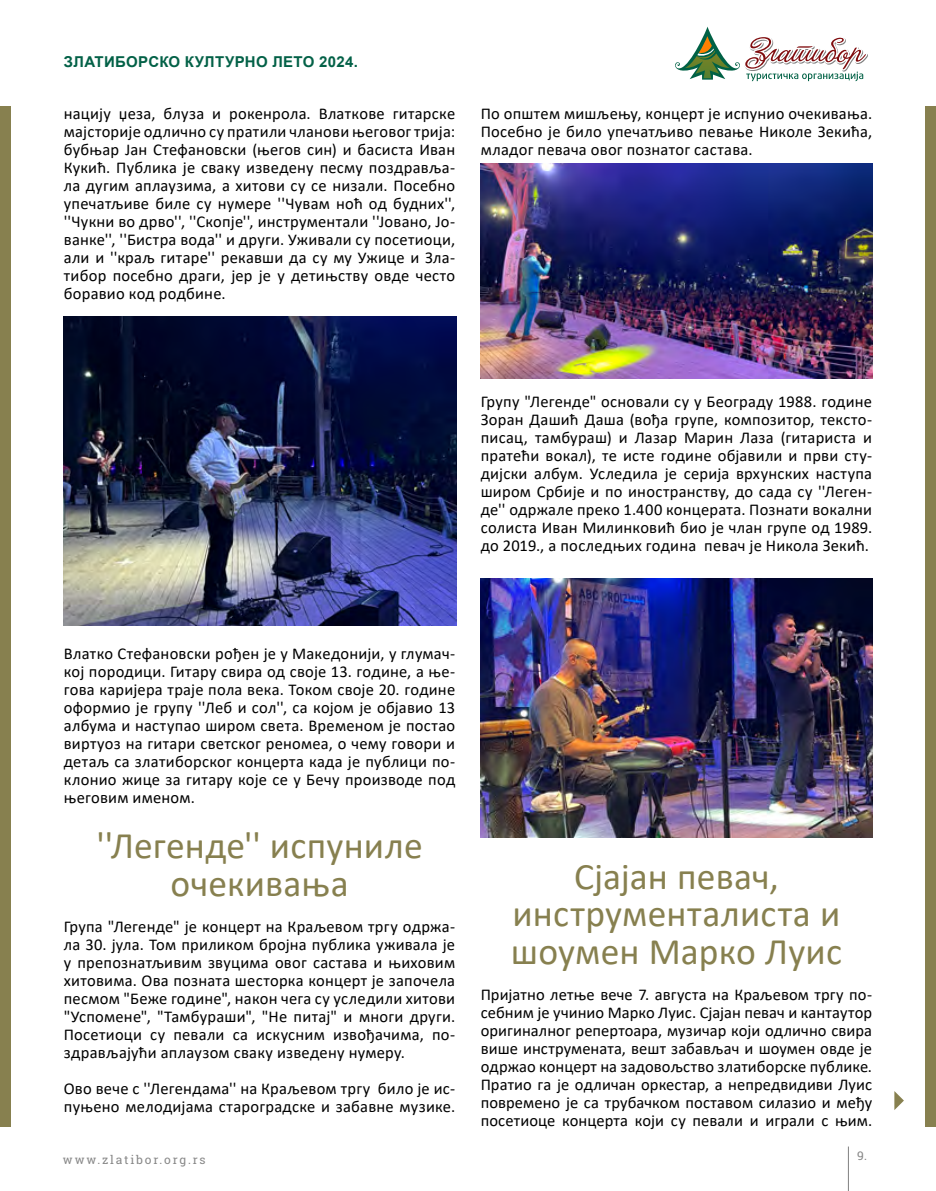
<style>
.page{position:relative;width:936px;height:1191px;background:#fff}
.page>*{position:absolute;margin:0;border:0;box-sizing:border-box;transform-origin:0 0}
.t1{font:37.5px/37.5px "Calibri";letter-spacing:.005em;color:#87804f;text-align:center}
.t2{font:16.5px/18px "Calibri";letter-spacing:.015em;color:#000;text-align:justify}
.t3{font:700 15px "Arial";letter-spacing:.02em;color:#036147}
.t4{font:12px "Roboto Slab";letter-spacing:.15em;color:#878787}
</style>
<div class="page">
<hr style="left:848px;top:1146px;width:1px;height:45px;background:#808080">
<div style="left:925px;top:106px;width:10px;height:1020px;background:#87804f"></div>
<svg style="left:675px;top:27px;width:193px;height:54px"></svg>
<div style="left:0;top:106px;width:10px;height:1020px;background:#87804f"></div>
<img style="left:64px;top:316px;width:392px;height:309px">
<img style="left:480px;top:578px;width:392px;height:259px">
<img style="left:480px;top:164px;width:392px;height:214px">
<svg style="left:894px;top:1091px;width:9px;height:19px"></svg>
<p class="t3" style="left:64px;top:51px;width:296px">ЗЛАТИБОРСКО КУЛТУРНО ЛЕТО 2024.</p>
<p class="t2" style="left:64px;top:104px;width:393px">нацију џеза, блуза и рокенрола. Влаткове гитарске мајсторије одлично су пратили чланови његовог трија: бубњар Јан Стефановски (његов син) и басиста Иван Кукић. Публика је сваку изведену песму поздравља&shy;ла дугим аплаузима, а хитови су се низали. Посебно упечатљиве биле су нумере ''Чувам ноћ од будних'', ''Чукни во дрво'', ''Скопје'', инструментали ''Јовано, Јо&shy;ванке'', ''Бистра вода'' и други. Уживали су посетиоци, али и ''краљ гитаре'' рекавши да су му Ужице и Зла&shy;тибор посебно драги, јер је у детињству овде често боравио код родбине.</p>
<p class="t2" style="left:480px;top:104px;width:393px">По општем мишљењу, концерт је испунио очекивања.<br>Посебно је било упечатљиво певање Николе Зекића, младог певача овог познатог састава.</p>
<p class="t2" style="left:480px;top:392px;width:393px">Групу "Легенде" основали су у Београду 1988. године Зоран Дашић Даша (вођа групе, композитор, тексто&shy;писац, тамбураш) и Лазар Марин Лаза (гитариста и пратећи вокал), те исте године објавили и први сту&shy;дијски албум. Уследила је серија врхунских наступа широм Србије и по иностранству, до сада су ''Леген&shy;де'' одржале преко 1.400 концерата. Познати вокални солиста Иван Милинковић био је члан групе од 1989. до 2019., а последњих година певач је Никола Зекић.</p>
<p class="t2" style="left:64px;top:644px;width:393px">Влатко Стефановски рођен је у Македонији, у глумач&shy;кој породици. Гитару свира од своје 13. године, а ње&shy;гова каријера траје пола века. Током своје 20. године оформио је групу ''Леб и сол'', са којом је објавио 13 албума и наступао широм света. Временом је постао виртуоз на гитари светског реномеа, о чему говори и детаљ са златиборског концерта када је публици по&shy;клонио жице за гитару које се у Бечу производе под његовим именом.</p>
<h1 class="t1" style="left:96px;top:826px;width:328px">''Легенде'' испуниле очекивања</h1>
<p class="t2" style="left:64px;top:917px;width:393px">Група "Легенде" је концерт на Краљевом тргу одржа&shy;ла 30. јула. Том приликом бројна публика уживала је у препознатљивим звуцима овог састава и њиховим хитовима. Ова позната шесторка концерт је започела песмом "Беже године", након чега су уследили хитови "Успомене", "Тамбураши", "Не питај" и многи други.<br>Посетиоци су певали са искусним извођачима, по&shy;здрављајући аплаузом сваку изведену нумеру.</p>
<p class="t2" style="left:64px;top:1079px;width:393px">Ово вече с ''Легендама'' на Краљевом тргу било је ис&shy;пуњено мелодијама староградске и забавне музике.</p>
<h1 class="t1" style="left:511px;top:856px;width:332px">Сјајан певач, инструменталиста и шоумен Марко Луис</h1>
<p class="t2" style="left:480px;top:984px;width:393px">Пријатно летње вече 7. августа на Краљевом тргу по&shy;себним је учинио Марко Луис. Сјајан певач и кантаутор оригиналног репертоара, музичар који одлично свира више инструмената, вешт забављач и шоумен овде је одржао концерт на задовољство златиборске публике.<br>Пратио га је одличан оркестар, а непредвидиви Луис повремено је са трубачком поставом силазио и међу посетиоце концерта који су певали и играли с њим.</p>
<p class="t4" style="left:63px;top:1151px;width:144px">www.zlatibor.org.rs</p>
<p class="t4" style="left:857px;top:1147px;width:11px">9.</p>
</div>
